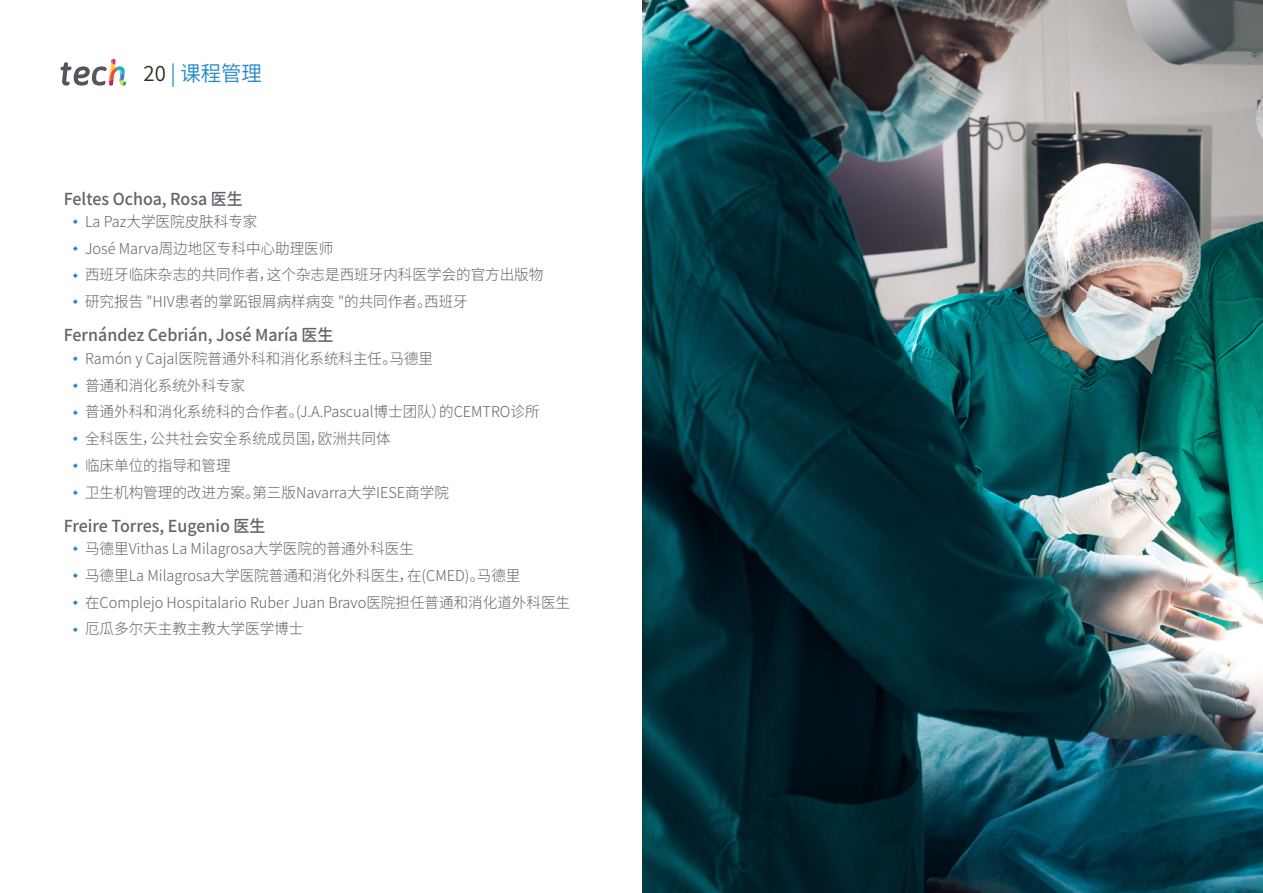
<style>
.page{position:relative;width:1263px;height:893px;background:#fff}
.page>*{position:absolute;margin:0;border:0;box-sizing:border-box;transform-origin:0 0}
.t1{font:21px "Source Han Sans CN";color:#2488c9}
.t2{font:500 16.5px "Source Han Sans CN";color:#61646a}
.t3{font:300 15px/26.7px "Source Han Sans CN";color:#61646a}
.s1{color:#312e20}
</style>
<div class="page">
<svg style="left:61px;top:59px;width:65px;height:27px"></svg>
<img style="left:642px;top:0;width:621px;height:893px">
<h1 class="t1" style="left:144px;top:61px;width:120px"><span class="s1">20</span> | 课程管理</h1>
<p class="t2" style="left:64px;top:189px;width:181px">Feltes Ochoa, Rosa 医生</p>
<p class="t3" style="left:85px;top:208px;width:460px">La Paz大学医院皮肤科专家<br>José Marva周边地区专科中心助理医师<br>西班牙临床杂志的共同作者，这个杂志是西班牙内科医学会的官方出版物研究报告 "HIV患者的掌跖银屑病样病变 "的共同作者。西班牙</p>
<p class="t2" style="left:64px;top:326px;width:271px">Fernández Cebrián, José María 医生</p>
<p class="t3" style="left:85px;top:345px;width:456px">Ramón y Cajal医院普通外科和消化系统科主任。马德里<br>普通和消化系统外科专家<br>普通外科和消化系统科的合作者。(J.A.Pascual博士团队）的CEMTRO诊所全科医生，公共社会安全系统成员国，欧洲共同体<br>临床单位的指导和管理<br>卫生机构管理的改进方案。第三版Navarra大学IESE商学院</p>
<p class="t2" style="left:64px;top:516px;width:203px">Freire Torres, Eugenio 医生</p>
<p class="t3" style="left:85px;top:536px;width:486px">马德里Vithas La Milagrosa大学医院的普通外科医生<br>马德里La Milagrosa大学医院普通和消化外科医生，在(CMED)。马德里在Complejo Hospitalario Ruber Juan Bravo医院担任普通和消化道外科医生厄瓜多尔天主教主教大学医学博士</p>
</div>
